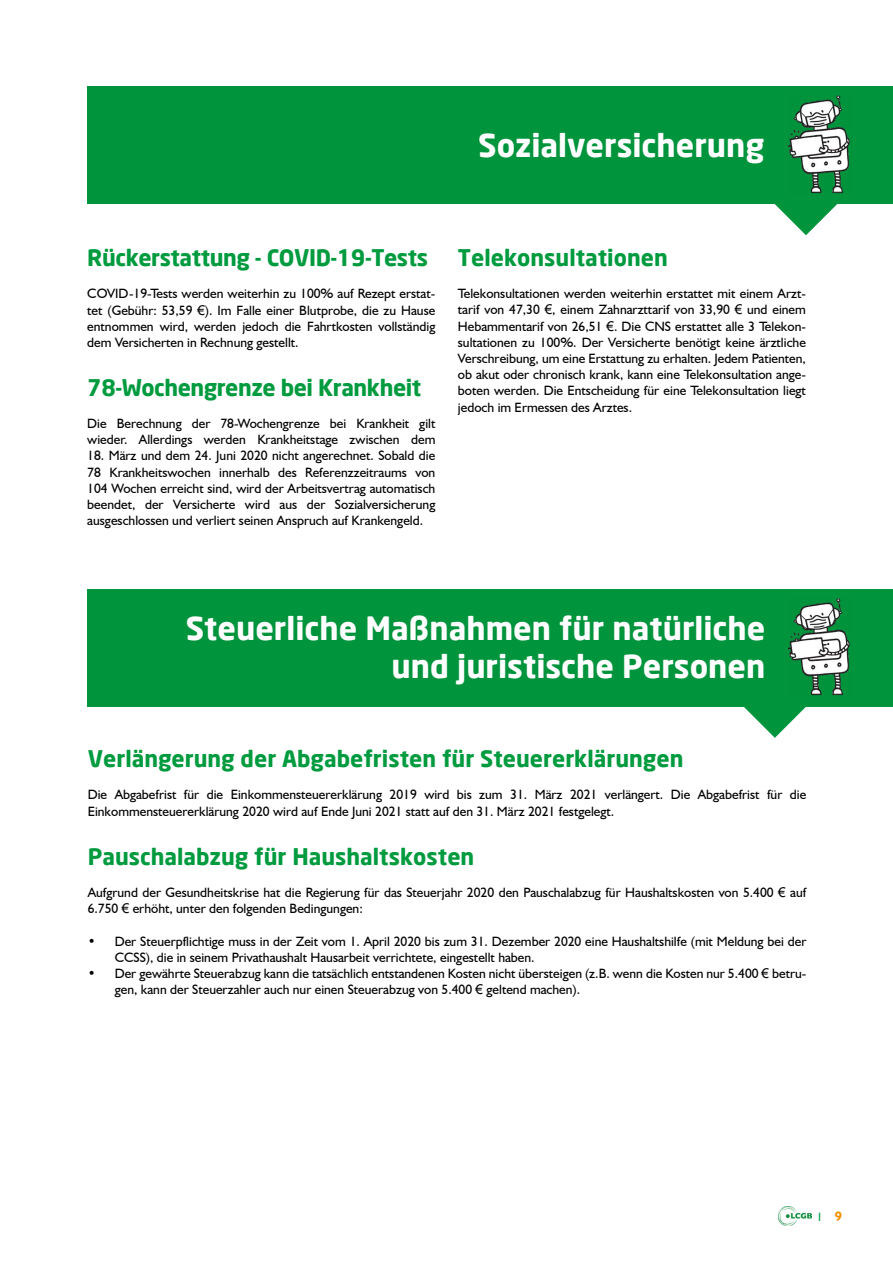
<style>
.page{position:relative;width:893px;height:1263px;background:#fff}
.page>*{position:absolute;margin:0;border:0;box-sizing:border-box;transform-origin:0 0}
.t1{font:700 31.5px/37.8px "Neo Sans";color:#fff;text-align:right}
.t2{font:700 22.5px "Neo Sans";color:#009b3e}
.t3{font:700 22.5px "Neo Sans";letter-spacing:-.02em;color:#009b3e}
.t4{font:13.5px/16.2px "Humanist 521 BT";color:#000}
.t5{font:12px "Humanist 521 BT";color:#009b3e}
.s1{font-family:"Arial"}
.s2{font-weight:700;font-size:13.5px;color:#f39200}
</style>
<div class="page">
<img style="left:779px;top:1206px;width:32px;height:19px">
<div style="left:87px;top:87px;width:806px;height:117px;background:#00943c"></div>
<div style="left:87px;top:589px;width:806px;height:117px;background:#00943c"></div>
<svg style="left:743px;top:706px;width:63px;height:32px"></svg>
<svg style="left:774px;top:193px;width:64px;height:42px"></svg>
<img style="left:789px;top:96px;width:61px;height:97px">
<img style="left:789px;top:598px;width:61px;height:98px">
<h1 class="t1" style="left:478px;top:125px;width:288px">Sozialversicherung</h1>
<h2 class="t3" style="left:87px;top:243px;width:342px">Rückerstattung - COVID-19-Tests</h2>
<p class="t4" style="left:87px;top:285px;width:350px;text-align:justify">COVID-19-Tests werden weiterhin zu 100% auf Rezept erstat&shy;tet (Gebühr: 53,59 <span class="s1">€</span>). Im Falle einer Blutprobe, die zu Hause entnommen wird, werden jedoch die Fahrtkosten vollständig dem Versicherten in Rechnung gestellt.</p>
<h2 class="t3" style="left:87px;top:373px;width:336px">78-Wochengrenze bei Krankheit</h2>
<p class="t4" style="left:87px;top:415px;width:350px">Die Berechnung der 78-Wochengrenze bei Krankheit gilt wieder. Allerdings werden Krankheitstage zwischen dem</p>
<p class="t4" style="left:87px;top:447px;width:350px;text-align:justify">18. März und dem 24. Juni 2020 nicht angerechnet. Sobald die 78 Krankheitswochen innerhalb des Referenzzeitraums von 104 Wochen erreicht sind, wird der Arbeitsvertrag automatisch beendet, der Versicherte wird aus der Sozialversicherung ausgeschlossen und verliert seinen Anspruch auf Krankengeld.</p>
<h2 class="t2" style="left:458px;top:243px;width:211px">Telekonsultationen</h2>
<p class="t4" style="left:458px;top:285px;width:350px;text-align:justify">Telekonsultationen werden weiterhin erstattet mit einem Arzt&shy;tarif von 47,30 <span class="s1">€</span>, einem Zahnarzttarif von 33,90 <span class="s1">€</span> und einem Hebammentarif von 26,51 <span class="s1">€</span>. Die CNS erstattet alle 3 Telekon&shy;sultationen zu 100%. Der Versicherte benötigt keine ärztliche Verschreibung, um eine Erstattung zu erhalten. Jedem Patienten, ob akut oder chronisch krank, kann eine Telekonsultation ange&shy;boten werden. Die Entscheidung für eine Telekonsultation liegt jedoch im Ermessen des Arztes.</p>
<h1 class="t1" style="left:186px;top:609px;width:581px">Steuerliche Maßnahmen für natürliche und juristische Personen</h1>
<h2 class="t2" style="left:88px;top:744px;width:597px">Verlängerung der Abgabefristen für Steuererklärungen</h2>
<p class="t4" style="left:88px;top:786px;width:720px">Die Abgabefrist für die Einkommensteuererklärung 2019 wird bis zum 31. März 2021 verlängert. Die Abgabefrist für die<br>Einkommensteuererklärung 2020 wird auf Ende Juni 2021 statt auf den 31. März 2021 festgelegt.</p>
<h2 class="t2" style="left:88px;top:842px;width:388px">Pauschalabzug für Haushaltskosten</h2>
<p class="t4" style="left:88px;top:884px;width:720px">Aufgrund der Gesundheitskrise hat die Regierung für das Steuerjahr 2020 den Pauschalabzug für Haushaltskosten von 5.400 <span class="s1">€</span> auf<br>6.750 <span class="s1">€</span> erhöht, unter den folgenden Bedingungen:</p>
<p class="t4" style="left:115px;top:933px;width:693px;text-indent:-27px">• Der Steuerpflichtige muss in der Zeit vom 1. April 2020 bis zum 31. Dezember 2020 eine Haushaltshilfe (mit Meldung bei der<br>CCSS), die in seinem Privathaushalt Hausarbeit verrichtete, eingestellt haben.</p>
<p class="t4" style="left:115px;top:965px;width:693px;text-indent:-27px">• Der gewährte Steuerabzug kann die tatsächlich entstandenen Kosten nicht übersteigen (z.B. wenn die Kosten nur 5.400 <span class="s1">€</span> betru&shy;gen, kann der Steuerzahler auch nur einen Steuerabzug von 5.400 <span class="s1">€</span> geltend machen).</p>
<p class="t5" style="left:818px;top:1209px;width:26px">I <span class="s2">9</span></p>
</div>
